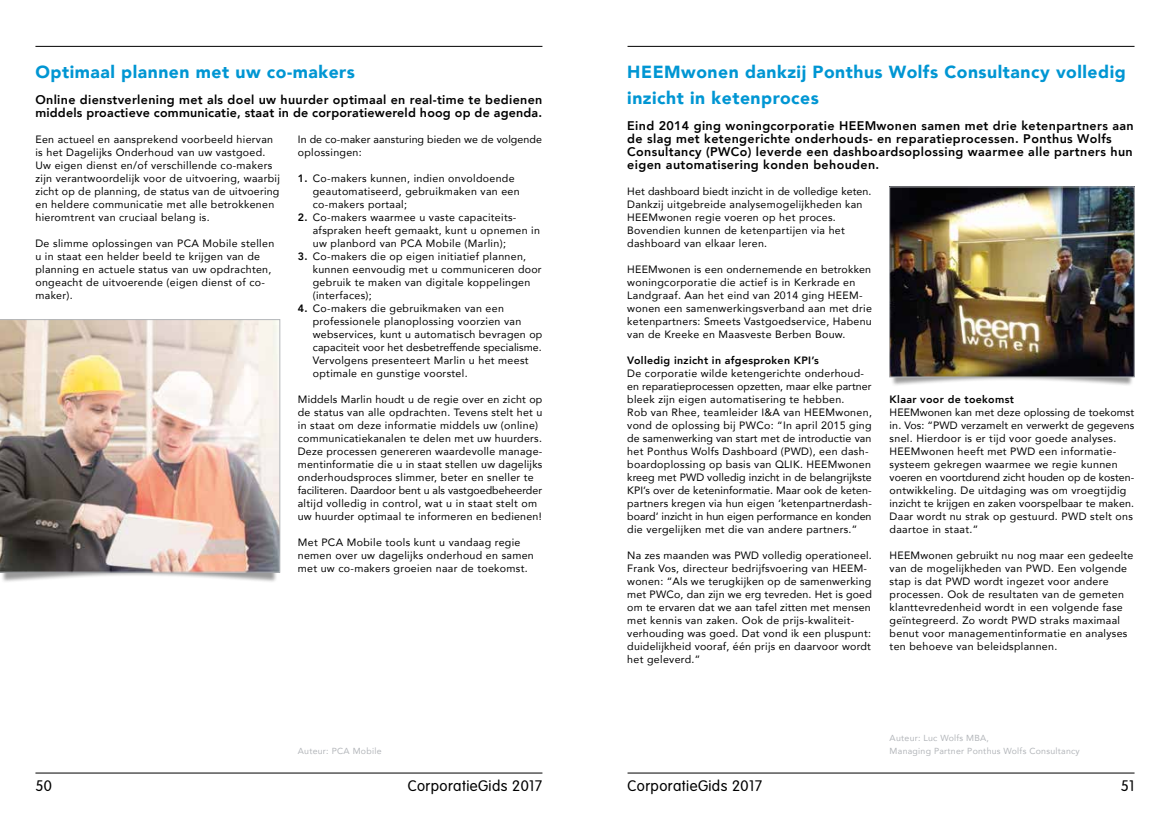
<style>
.page{position:relative;width:1170px;height:815px;background:#fff}
.page>*{position:absolute;margin:0;border:0;box-sizing:border-box;transform-origin:0 0}
.t1{font:900 17.5px/26px "Avenir";letter-spacing:.03em;color:#0096d3}
.t2{font:300 15px "VAG Rounded Std";letter-spacing:.03em;color:#000}
.t3{font:800 12.5px/13px "Avenir";letter-spacing:.03em;color:#000}
.t4{font:10.62px/13px "Avenir";letter-spacing:.03em;color:#000}
.t5{font:800 10.62px "Avenir";letter-spacing:.03em;color:#000}
.t6{font:10.62px/13px "Avenir";letter-spacing:.01em;color:#000}
.t7{font:8.75px/13px "Avenir";letter-spacing:.03em;color:#b3b6ba}
.s1{font-weight:800}
</style>
<div class="page">
<hr style="left:35px;top:46px;width:507px;height:1px;background:#000">
<hr style="left:35px;top:773px;width:507px;height:1px;background:#000">
<hr style="left:627px;top:46px;width:507px;height:1px;background:#000">
<hr style="left:627px;top:773px;width:507px;height:1px;background:#000">
<div style="left:890px;top:355px;width:243px;height:32px;background:#000;opacity:.4"></div>
<img style="left:891px;top:189px;width:241px;height:186px">
<div style="left:1px;top:548px;width:277px;height:36px;background:#000;opacity:.4"></div>
<img style="left:0;top:319px;width:280px;height:253px">
<h1 class="t1" style="left:35px;top:58px;width:321px">Optimaal plannen met uw co-makers</h1>
<p class="t3" style="left:35px;top:93px;width:508px">Online dienstverlening met als doel uw huurder optimaal en real-time te bedienen middels proactieve communicatie, staat in de corporatiewereld hoog op de agenda.</p>
<p class="t4" style="left:35px;top:132px;width:246px">Een actueel en aansprekend voorbeeld hiervan is het Dagelijks Onderhoud van uw vastgoed.<br>Uw eigen dienst en/of verschillende co-makers zijn verantwoordelijk voor de uitvoering, waarbij zicht op de planning, de status van de uitvoering en heldere communicatie met alle betrokkenen hieromtrent van cruciaal belang is.</p>
<p class="t4" style="left:35px;top:237px;width:240px">De slimme oplossingen van PCA Mobile stellen u in staat een helder beeld te krijgen van de planning en actuele status van uw opdrachten, ongeacht de uitvoerende (eigen dienst of co&shy;maker).</p>
<p class="t6" style="left:298px;top:132px;width:246px">In de co-maker aansturing bieden we de volgende oplossingen:</p>
<p class="t4" style="left:313px;top:171px;width:208px;text-indent:-15px"><span class="s1">1.</span> Co-makers kunnen, indien onvoldoende geautomatiseerd, gebruikmaken van een co-makers portaal;</p>
<p class="t4" style="left:313px;top:210px;width:229px;text-indent:-15px"><span class="s1">2.</span> Co-makers waarmee u vaste capaciteits&shy;afspraken heeft gemaakt, kunt u opnemen in uw planbord van PCA Mobile (Marlin);</p>
<p class="t4" style="left:313px;top:250px;width:230px;text-indent:-15px"><span class="s1">3.</span> Co-makers die op eigen initiatief plannen, kunnen eenvoudig met u communiceren door gebruik te maken van digitale koppelingen (interfaces);</p>
<p class="t4" style="left:313px;top:302px;width:231px;text-indent:-15px"><span class="s1">4.</span> Co-makers die gebruikmaken van een professionele planoplossing voorzien van webservices, kunt u automatisch bevragen op capaciteit voor het desbetreffende specialisme.<br>Vervolgens presenteert Marlin u het meest optimale en gunstige voorstel.</p>
<p class="t4" style="left:298px;top:393px;width:246px">Middels Marlin houdt u de regie over en zicht op de status van alle opdrachten. Tevens stelt het u in staat om deze informatie middels uw (online) communicatiekanalen te delen met uw huurders.<br>Deze processen genereren waardevolle manage&shy;mentinformatie die u in staat stellen uw dagelijks onderhoudsproces slimmer, beter en sneller te faciliteren. Daardoor bent u als vastgoedbeheerder altijd volledig in control, wat u in staat stelt om uw huurder optimaal te informeren en bedienen!</p>
<p class="t4" style="left:298px;top:536px;width:237px">Met PCA Mobile tools kunt u vandaag regie nemen over uw dagelijks onderhoud en samen met uw co-makers groeien naar de toekomst.</p>
<p class="t7" style="left:298px;top:744px;width:85px">Auteur: PCA Mobile</p>
<h1 class="t1" style="left:627px;top:58px;width:500px">HEEMwonen dankzij Ponthus Wolfs Consultancy volledig inzicht in ketenproces</h1>
<p class="t3" style="left:627px;top:119px;width:508px">Eind 2014 ging woningcorporatie HEEMwonen samen met drie ketenpartners aan de slag met ketengerichte onderhouds- en reparatieprocessen. Ponthus Wolfs Consultancy (PWCo) leverde een dashboardsoplossing waarmee alle partners hun eigen automatisering konden behouden.</p>
<p class="t4" style="left:627px;top:184px;width:246px">Het dashboard biedt inzicht in de volledige keten.<br>Dankzij uitgebreide analysemogelijkheden kan HEEMwonen regie voeren op het proces.<br>Bovendien kunnen de ketenpartijen via het dashboard van elkaar leren.</p>
<p class="t4" style="left:627px;top:262px;width:246px">HEEMwonen is een ondernemende en betrokken woningcorporatie die actief is in Kerkrade en Landgraaf. Aan het eind van 2014 ging HEEM&shy;wonen een samenwerkingsverband aan met drie ketenpartners: Smeets Vastgoedservice, Habenu van de Kreeke en Maasveste Berben Bouw.</p>
<p class="t5" style="left:627px;top:352px;width:193px">Volledig inzicht in afgesproken KPI’s</p>
<p class="t4" style="left:627px;top:367px;width:246px">De corporatie wilde ketengerichte onderhoud&shy;en reparatieprocessen opzetten, maar elke partner bleek zijn eigen automatisering te hebben.<br>Rob van Rhee, teamleider I&amp;A van HEEMwonen, vond de oplossing bij PWCo: “In april 2015 ging de samenwerking van start met de introductie van het Ponthus Wolfs Dashboard (PWD), een dash&shy;boardoplossing op basis van QLIK. HEEMwonen kreeg met PWD volledig inzicht in de belangrijkste KPI’s over de keteninformatie. Maar ook de keten&shy;partners kregen via hun eigen ‘ketenpartnerdash&shy;board’ inzicht in hun eigen performance en konden die vergelijken met die van andere partners.”</p>
<p class="t4" style="left:627px;top:549px;width:246px">Na zes maanden was PWD volledig operationeel.<br>Frank Vos, directeur bedrijfsvoering van HEEM&shy;wonen: “Als we terugkijken op de samenwerking met PWCo, dan zijn we erg tevreden. Het is goed om te ervaren dat we aan tafel zitten met mensen met kennis van zaken. Ook de prijs-kwaliteit&shy;verhouding was goed. Dat vond ik een pluspunt: duidelijkheid vooraf, één prijs en daarvoor wordt het geleverd.”</p>
<p class="t5" style="left:889px;top:391px;width:126px">Klaar voor de toekomst</p>
<p class="t4" style="left:889px;top:405px;width:246px">HEEMwonen kan met deze oplossing de toekomst in. Vos: “PWD verzamelt en verwerkt de gegevens snel. Hierdoor is er tijd voor goede analyses.<br>HEEMwonen heeft met PWD een informatie&shy;systeem gekregen waarmee we regie kunnen voeren en voortdurend zicht houden op de kosten&shy;ontwikkeling. De uitdaging was om vroegtijdig inzicht te krijgen en zaken voorspelbaar te maken.<br>Daar wordt nu strak op gestuurd. PWD stelt ons daartoe in staat.”</p>
<p class="t4" style="left:889px;top:549px;width:245px">HEEMwonen gebruikt nu nog maar een gedeelte van de mogelijkheden van PWD. Een volgende stap is dat PWD wordt ingezet voor andere processen. Ook de resultaten van de gemeten klanttevredenheid wordt in een volgende fase geïntegreerd. Zo wordt PWD straks maximaal benut voor managementinformatie en analyses ten behoeve van beleidsplannen.</p>
<p class="t7" style="left:889px;top:731px;width:192px">Auteur: Luc Wolfs MBA,<br>Managing Partner Ponthus Wolfs Consultancy</p>
<h2 class="t2" style="left:35px;top:777px;width:18px">50</h2>
<h2 class="t2" style="left:407px;top:777px;width:136px">CorporatieGids 2017</h2>
<h2 class="t2" style="left:627px;top:777px;width:136px">CorporatieGids 2017</h2>
<h2 class="t2" style="left:1120px;top:777px;width:15px">51</h2>
</div>
